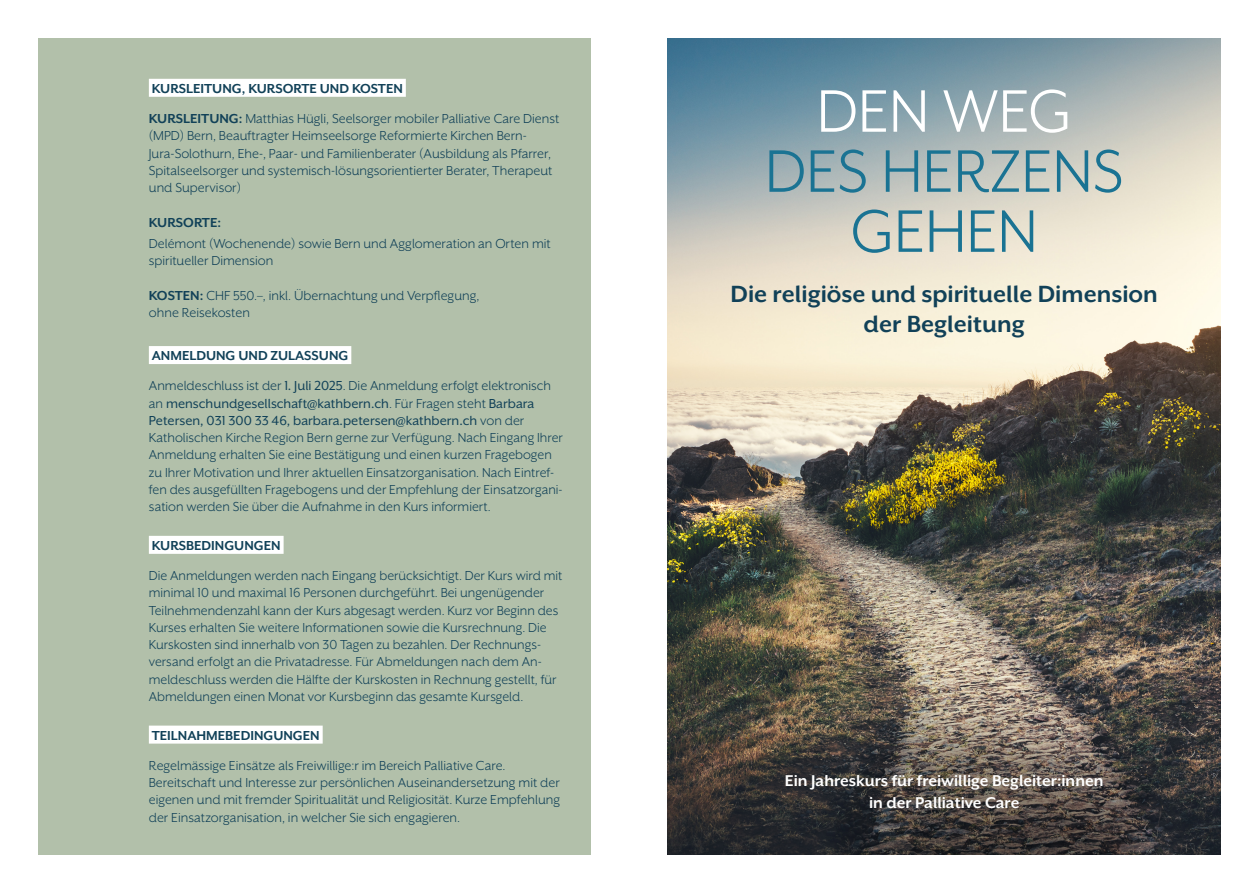
<style>
.page{position:relative;width:1259px;height:893px;background:#fff}
.page>*{position:absolute;margin:0;border:0;box-sizing:border-box;transform-origin:0 0}
.t1{font:69px/60px "Mr Eaves XL San OT";color:#1a7393;text-align:center}
.t2{font:69px "Mr Eaves XL San OT";color:#fff}
.t3{font:700 27px/30px "Mr Eaves XL San OT";color:#114158;text-align:center}
.t4{font:700 18px/21.6px "Mr Eaves XL San OT";color:#fff;text-align:center}
.t5{font:15px/17.2px "Mr Eaves XL San OT";color:#114158}
.t6{font:700 15px "Mr Eaves XL San OT";color:#114158}
.s1{font-weight:700}
.s2{font-style:inherit}
</style>
<div class="page">
<div style="left:38px;top:38px;width:553px;height:817px;background:#b2c0aa"></div>
<div style="left:149px;top:79px;width:257px;height:18px;background:#fff"></div>
<div style="left:149px;top:346px;width:202px;height:18px;background:#fff"></div>
<div style="left:149px;top:536px;width:135px;height:18px;background:#fff"></div>
<div style="left:149px;top:726px;width:174px;height:18px;background:#fff"></div>
<img style="left:668px;top:38px;width:552px;height:817px">
<p class="t5" style="left:149px;top:74px;width:412px;line-height:30px"><span class="s1">KURSLEITUNG, KURSORTE UND KOSTEN<br>KURSLEITUNG:</span> Matthias Hügli, Seelsorger mobiler Palliative Care Dienst</p>
<p class="t5" style="left:149px;top:127px;width:405px">(MPD) Bern, Beauftragter Heimseelsorge Reformierte Kirchen Bern-Jura-Solothurn, Ehe-, Paar- und Familienberater (Ausbildung als Pfarrer, Spitalseelsorger und systemisch-lösungsorientierter Berater, Therapeut und Supervisor)</p>
<p class="t6" style="left:149px;top:215px;width:74px">KURSORTE:</p>
<p class="t5" style="left:149px;top:235px;width:403px">Delémont (Wochenende) sowie Bern und Agglomeration an Orten mit spiritueller Dimension</p>
<p class="t5" style="left:149px;top:287px;width:332px"><span class="s1">KOSTEN:</span> CHF 550.–, inkl. Übernachtung und Verpflegung, ohne Reisekosten</p>
<p class="t5" style="left:149px;top:341px;width:404px;line-height:30px"><span class="s1">ANMELDUNG UND ZULASSUNG<br></span>Anmeldeschluss ist der <span class="s2">1. Juli 2025</span>. Die Anmeldung erfolgt elektronisch</p>
<p class="t5" style="left:149px;top:394px;width:415px">an <span class="s2">menschundgesellschaft@kathbern.ch</span>. Für Fragen steht <span class="s2">Barbara Petersen, 031 300 33 46, barbara.petersen@kathbern.ch</span> von der Katholischen Kirche Region Bern gerne zur Verfügung. Nach Eingang Ihrer Anmeldung erhalten Sie eine Bestätigung und einen kurzen Fragebogen zu Ihrer Motivation und Ihrer aktuellen Einsatzorganisation. Nach Eintref&shy;fen des ausgefüllten Fragebogens und der Empfehlung der Einsatzorgani&shy;sation werden Sie über die Aufnahme in den Kurs informiert.</p>
<p class="t6" style="left:152px;top:538px;width:130px">KURSBEDINGUNGEN</p>
<p class="t5" style="left:149px;top:567px;width:415px">Die Anmeldungen werden nach Eingang berücksichtigt. Der Kurs wird mit minimal 10 und maximal 16 Personen durchgeführt. Bei ungenügender Teilnehmendenzahl kann der Kurs abgesagt werden. Kurz vor Beginn des Kurses erhalten Sie weitere Informationen sowie die Kursrechnung. Die Kurskosten sind innerhalb von 30 Tagen zu bezahlen. Der Rechnungs&shy;versand erfolgt an die Privatadresse. Für Abmeldungen nach dem An&shy;meldeschluss werden die Hälfte der Kurskosten in Rechnung gestellt, für Abmeldungen einen Monat vor Kursbeginn das gesamte Kursgeld.</p>
<p class="t6" style="left:152px;top:728px;width:169px">TEILNAHMEBEDINGUNGEN</p>
<p class="t5" style="left:149px;top:757px;width:413px">Regelmässige Einsätze als Freiwillige:r im Bereich Palliative Care.<br>Bereitschaft und Interesse zur persönlichen Auseinandersetzung mit der eigenen und mit fremder Spiritualität und Religiosität. Kurze Empfehlung der Einsatzorganisation, in welcher Sie sich engagieren.</p>
<h1 class="t2" style="left:816px;top:77px;width:256px">DEN WEG</h1>
<h1 class="t1" style="left:765px;top:141px;width:360px">DES HERZENS<br>GEHEN</h1>
<h2 class="t3" style="left:730px;top:279px;width:429px">Die religiöse und spirituelle Dimension der Begleitung</h2>
<p class="t4" style="left:785px;top:770px;width:320px">Ein Jahreskurs für freiwillige Begleiter:innen in der Palliative Care</p>
</div>
